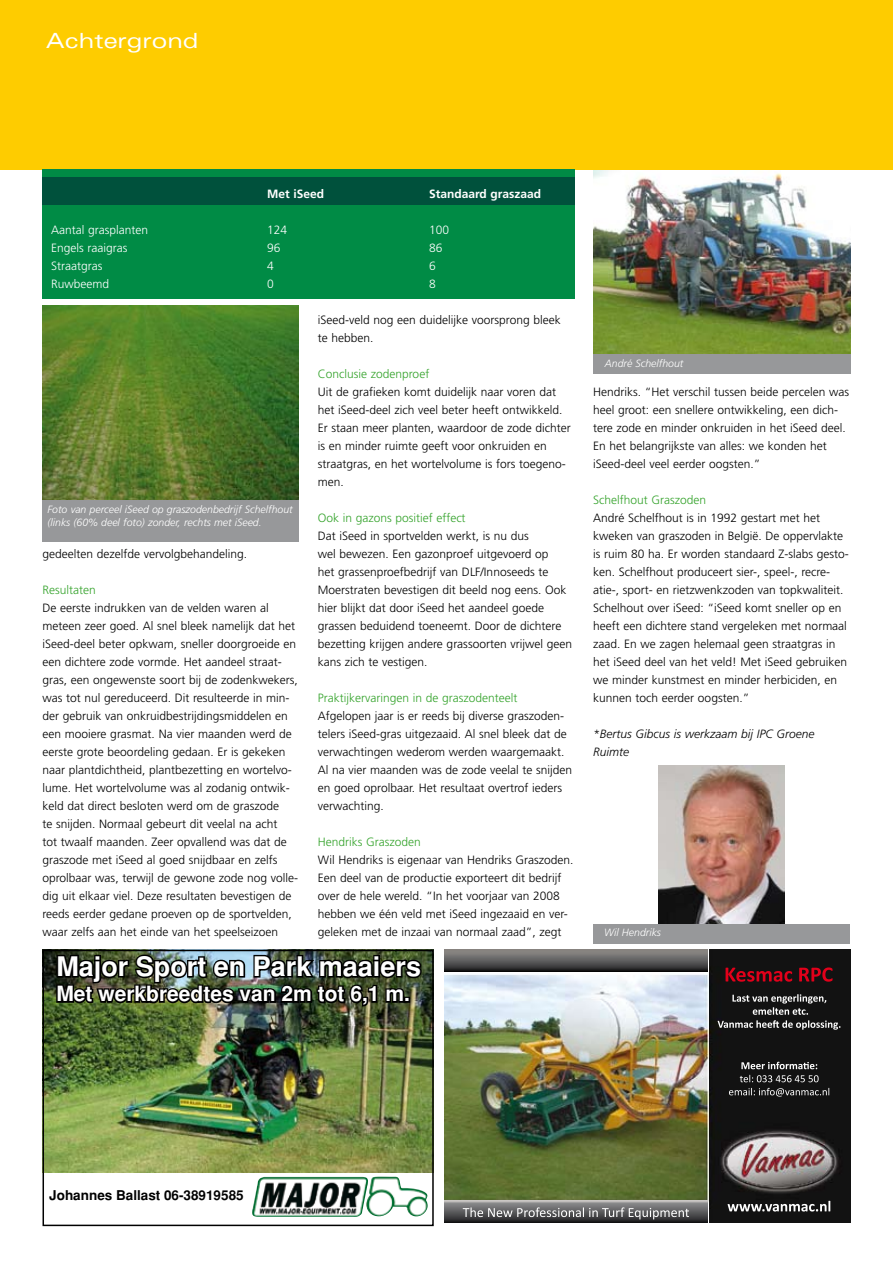
<style>
.page{position:relative;width:893px;height:1263px;background:#fff}
.page>*{position:absolute;margin:0;border:0;box-sizing:border-box;transform-origin:0 0}
.t1{font:700 27px "Helvetica";color:#fff}
.t2{font:700 21px "Helvetica";color:#fff}
.t3{font:expanded 21px "Univers";color:#fff}
.t4{font:700 13.5px "Helvetica";color:#000}
.t5{font:300 12px/18px "Frutiger";color:#000}
.t6{font:300 12px "Frutiger";color:#35a32c}
.t7{font:300 12px "Frutiger";color:#fff}
.t8{font:italic 300 12px/18px "Frutiger";color:#000}
.t9{font:700 12px "Frutiger";color:#fff}
.t10{font:italic 300 10.5px/12.6px "Frutiger";color:#fff}
</style>
<div class="page">
<div style="left:0;top:0;width:893px;height:169px;background:#fecc00"></div>
<div style="left:43px;top:169px;width:532px;height:130px;background:#008b45"></div>
<div style="left:43px;top:177px;width:532px;height:27px;background:#00513c"></div>
<img style="left:659px;top:765px;width:126px;height:159px">
<div style="left:593px;top:924px;width:257px;height:19px;background:#97989a"></div>
<img style="left:593px;top:170px;width:257px;height:184px">
<div style="left:593px;top:354px;width:257px;height:19px;background:#97989a"></div>
<img style="left:43px;top:305px;width:256px;height:195px">
<div style="left:43px;top:500px;width:256px;height:41px;background:#97989a"></div>
<img style="left:46px;top:953px;width:385px;height:219px">
<img style="left:55px;top:949px;width:368px;height:65px">
<img style="left:252px;top:1176px;width:176px;height:41px">
<div style="left:43px;top:950px;width:391px;height:276px;border:2px solid #000"></div>
<img style="left:445px;top:950px;width:264px;height:273px">
<img style="left:709px;top:950px;width:141px;height:273px">
<img style="left:445px;top:950px;width:262px;height:22px">
<img style="left:445px;top:1201px;width:262px;height:22px">
<h2 class="t3" style="left:46px;top:28px;width:154px">Achtergrond</h2>
<p class="t9" style="left:267px;top:187px;width:59px">Met iSeed</p>
<p class="t9" style="left:429px;top:187px;width:114px">Standaard graszaad</p>
<p class="t7" style="left:51px;top:223px;width:99px">Aantal grasplanten</p>
<p class="t7" style="left:267px;top:223px;width:22px">124</p>
<p class="t7" style="left:429px;top:223px;width:22px">100</p>
<p class="t7" style="left:51px;top:241px;width:78px">Engels raaigras</p>
<p class="t7" style="left:267px;top:241px;width:15px">96</p>
<p class="t7" style="left:429px;top:241px;width:15px">86</p>
<p class="t7" style="left:51px;top:259px;width:53px">Straatgras</p>
<p class="t7" style="left:267px;top:259px;width:8px">4</p>
<p class="t7" style="left:429px;top:259px;width:8px">6</p>
<p class="t7" style="left:51px;top:277px;width:60px">Ruwbeemd</p>
<p class="t7" style="left:267px;top:277px;width:8px">0</p>
<p class="t7" style="left:429px;top:277px;width:8px">8</p>
<p class="t10" style="left:48px;top:503px;width:247px">Foto van perceel iSeed op graszodenbedrijf Schelfhout (links (60% deel foto) zonder, rechts met iSeed.</p>
<p class="t5" style="left:43px;top:545px;width:206px">gedeelten dezelfde vervolgbehandeling.</p>
<p class="t6" style="left:43px;top:583px;width:55px">Resultaten</p>
<p class="t5" style="left:43px;top:599px;width:257px">De eerste indrukken van de velden waren al meteen zeer goed. Al snel bleek namelijk dat het iSeed-deel beter opkwam, sneller doorgroeide en een dichtere zode vormde. Het aandeel straat&shy;gras, een ongewenste soort bij de zodenkwekers, was tot nul gereduceerd. Dit resulteerde in min&shy;der gebruik van onkruidbestrijdingsmiddelen en een mooiere grasmat. Na vier maanden werd de eerste grote beoordeling gedaan. Er is gekeken naar plantdichtheid, plantbezetting en wortelvo&shy;lume. Het wortelvolume was al zodanig ontwik&shy;keld dat direct besloten werd om de graszode<br>te snijden. Normaal gebeurt dit veelal na acht<br>tot twaalf maanden. Zeer opvallend was dat de graszode met iSeed al goed snijdbaar en zelfs oprolbaar was, terwijl de gewone zode nog volle&shy;dig uit elkaar viel. Deze resultaten bevestigen de reeds eerder gedane proeven op de sportvelden, waar zelfs aan het einde van het speelseizoen</p>
<p class="t5" style="left:318px;top:311px;width:244px">iSeed-veld nog een duidelijke voorsprong bleek te hebben.</p>
<p class="t6" style="left:318px;top:367px;width:113px">Conclusie zodenproef</p>
<p class="t5" style="left:318px;top:383px;width:254px">Uit de grafieken komt duidelijk naar voren dat het iSeed-deel zich veel beter heeft ontwikkeld.<br>Er staan meer planten, waardoor de zode dichter is en minder ruimte geeft voor onkruiden en straatgras, en het wortelvolume is fors toegeno&shy;men.</p>
<p class="t6" style="left:318px;top:511px;width:149px">Ook in gazons positief effect</p>
<p class="t5" style="left:318px;top:527px;width:256px">Dat iSeed in sportvelden werkt, is nu dus<br>wel bewezen. Een gazonproef uitgevoerd op<br>het grassenproefbedrijf van DLF/Innoseeds te Moerstraten bevestigen dit beeld nog eens. Ook hier blijkt dat door iSeed het aandeel goede grassen beduidend toeneemt. Door de dichtere bezetting krijgen andere grassoorten vrijwel geen kans zich te vestigen.</p>
<p class="t6" style="left:318px;top:691px;width:201px">Praktijkervaringen in de graszodenteelt</p>
<p class="t5" style="left:318px;top:707px;width:256px">Afgelopen jaar is er reeds bij diverse graszoden&shy;telers iSeed-gras uitgezaaid. Al snel bleek dat de verwachtingen wederom werden waargemaakt.<br>Al na vier maanden was de zode veelal te snijden en goed oprolbaar. Het resultaat overtrof ieders verwachting.</p>
<p class="t6" style="left:318px;top:835px;width:105px">Hendriks Graszoden</p>
<p class="t5" style="left:318px;top:851px;width:257px">Wil Hendriks is eigenaar van Hendriks Graszoden.<br>Een deel van de productie exporteert dit bedrijf over de hele wereld. “In het voorjaar van 2008 hebben we één veld met iSeed ingezaaid en ver&shy;geleken met de inzaai van normaal zaad”, zegt</p>
<h1 class="t1" style="left:56px;top:951px;width:366px">Major Sport en Park maaiers</h1>
<h2 class="t2" style="left:56px;top:981px;width:355px">Met werkbreedtes van 2m tot 6,1 m.</h2>
<p class="t10" style="left:605px;top:357px;width:80px">André Schelfhout</p>
<p class="t5" style="left:593px;top:383px;width:257px">Hendriks. “Het verschil tussen beide percelen was heel groot: een snellere ontwikkeling, een dich&shy;tere zode en minder onkruiden in het iSeed deel.<br>En het belangrijkste van alles: we konden het iSeed-deel veel eerder oogsten.”</p>
<p class="t6" style="left:593px;top:493px;width:115px">Schelfhout Graszoden</p>
<p class="t5" style="left:593px;top:509px;width:257px">André Schelfhout is in 1992 gestart met het kweken van graszoden in België. De oppervlakte is ruim 80 ha. Er worden standaard Z-slabs gesto&shy;ken. Schelfhout produceert sier-, speel-, recre&shy;atie-, sport- en rietzwenkzoden van topkwaliteit.<br>Schelhout over iSeed: “iSeed komt sneller op en heeft een dichtere stand vergeleken met normaal zaad. En we zagen helemaal geen straatgras in het iSeed deel van het veld! Met iSeed gebruiken we minder kunstmest en minder herbiciden, en kunnen toch eerder oogsten.”</p>
<p class="t8" style="left:593px;top:725px;width:223px">*Bertus Gibcus is werkzaam bij IPC Groene<br>Ruimte</p>
<p class="t10" style="left:604px;top:926px;width:59px">Wil Hendriks</p>
<p class="t4" style="left:49px;top:1187px;width:196px">Johannes Ballast 06-38919585</p>
</div>
